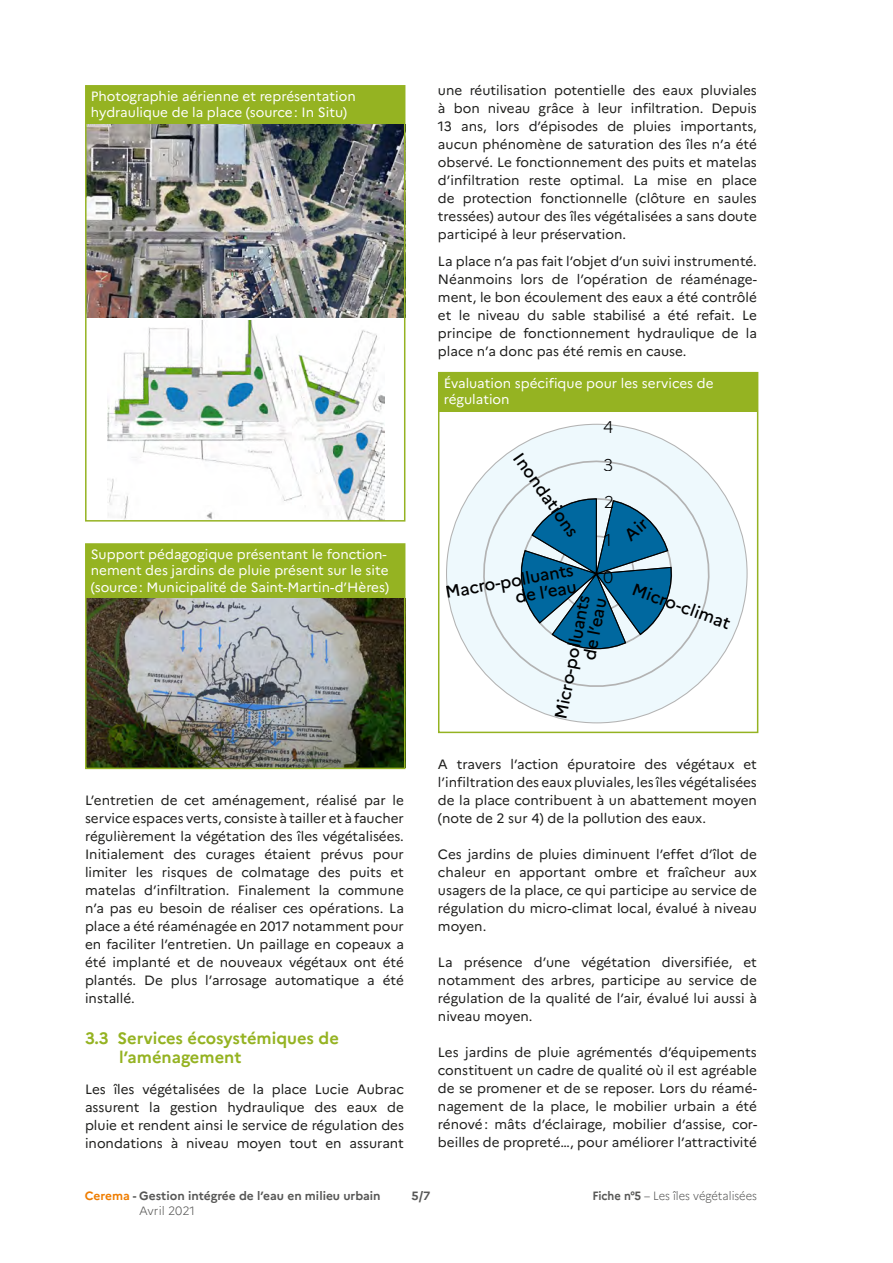
<style>
.page{position:relative;width:893px;height:1263px;background:#fff}
.page>*{position:absolute;margin:0;border:0;box-sizing:border-box;transform-origin:0 0}
.t1{font:500 16.95px/16.8px "Marianne";color:#000;text-align:right}
.t2{font:300 16.95px "Marianne";color:#000}
.t3{font:700 16.5px/19.5px "Marianne";color:#95b322}
.corps_de_texte{font:13.5px/18px "Marianne";color:#1d1d1b;text-align:justify}
.texte_blanc_cadre_ve{font:13.5px/16.2px "Marianne";color:#fff}
.t4{font:700 12px/15px "Marianne";color:#575756}
.t5{font:300 12px "Marianne";color:#575756;scale:.93 1}
.s1{color:#ef7d00}
.s2{font-weight:300}
.s3{font-weight:700}
</style>
<div class="page">
<div style="left:87px;top:87px;width:317px;height:38px;background:#95b322"></div>
<img style="left:88px;top:124px;width:314px;height:194px">
<img style="left:108px;top:321px;width:276px;height:198px">
<div style="left:85px;top:85px;width:320px;height:437px;border:2px solid #95b322"></div>
<div style="left:87px;top:545px;width:317px;height:54px;background:#95b322"></div>
<img style="left:88px;top:598px;width:314px;height:168px">
<div style="left:85px;top:543px;width:320px;height:226px;border:2px solid #95b322"></div>
<div style="left:439px;top:373px;width:318px;height:39px;background:#95b322"></div>
<div style="left:446px;top:424px;width:301px;height:299px;background:#eef9fd;border-radius:50%"></div>
<svg style="left:482px;top:459px;width:228px;height:229px"></svg>
<div style="left:438px;top:372px;width:320px;height:361px;border:2px solid #95b322"></div>
<svg style="left:520px;top:497px;width:153px;height:153px"></svg>
<p class="texte_blanc_cadre_ve" style="left:91px;top:88px;width:266px">Photographie aérienne et représentation hydraulique de la place (source: In Situ)</p>
<p class="texte_blanc_cadre_ve" style="left:91px;top:546px;width:300px">Support pédagogique présentant le fonction&shy;nement des jardins de pluie présent sur le site (source: Municipalité de Saint-Martin-d’Hères)</p>
<p class="corps_de_texte" style="left:85px;top:791px;width:320px">L’entretien de cet aménagement, réalisé par le service espaces verts, consiste à tailler et à faucher régulièrement la végétation des îles végétalisées.<br>Initialement des curages étaient prévus pour limiter les risques de colmatage des puits et matelas d’infiltration. Finalement la commune n’a pas eu besoin de réaliser ces opérations. La place a été réaménagée en 2017 notamment pour en faciliter l’entretien. Un paillage en copeaux a été implanté et de nouveaux végétaux ont été plantés. De plus l’arrosage automatique a été installé.</p>
<p class="t3" style="left:119px;top:1028px;width:221px;text-indent:-34px">3.3 Services écosystémiques de l’aménagement</p>
<p class="corps_de_texte" style="left:85px;top:1080px;width:320px">Les îles végétalisées de la place Lucie Aubrac assurent la gestion hydraulique des eaux de pluie et rendent ainsi le service de régulation des inondations à niveau moyen tout en assurant</p>
<p class="corps_de_texte" style="left:438px;top:81px;width:320px">une réutilisation potentielle des eaux pluviales à bon niveau grâce à leur infiltration. Depuis 13 ans, lors d’épisodes de pluies importants, aucun phénomène de saturation des îles n’a été observé. Le fonctionnement des puits et matelas d’infiltration reste optimal. La mise en place de protection fonctionnelle (clôture en saules tressées) autour des îles végétalisées a sans doute participé à leur préservation.</p>
<p class="corps_de_texte" style="left:438px;top:252px;width:320px">La place n’a pas fait l’objet d’un suivi instrumenté.<br>Néanmoins lors de l’opération de réaménage&shy;ment, le bon écoulement des eaux a été contrôlé et le niveau du sable stabilisé a été refait. Le principe de fonctionnement hydraulique de la place n’a donc pas été remis en cause.</p>
<p class="texte_blanc_cadre_ve" style="left:444px;top:375px;width:271px">Évaluation spécifique pour les services de régulation</p>
<p class="t2" style="left:603px;top:417px;width:12px">4</p>
<p class="t2" style="left:603px;top:454px;width:12px">3</p>
<p class="t1" style="left:525px;top:450px;width:100px;rotate:55deg">Inondations</p>
<p class="t1" style="left:444px;top:584px;width:131px;rotate:-10deg">Macro-polluants de l’eau</p>
<p class="t2" style="left:603px;top:492px;width:12px">2</p>
<p class="t2" style="left:604px;top:529px;width:9px">1</p>
<p class="t2" style="left:603px;top:567px;width:12px">0</p>
<p class="t1" style="left:552px;top:717px;width:127px;rotate:-79deg">Micro-polluants de l’eau</p>
<p class="t1" style="left:636px;top:580px;width:105px;rotate:20deg">Micro-climat</p>
<p class="corps_de_texte" style="left:438px;top:755px;width:320px">A travers l’action épuratoire des végétaux et l’infiltration des eaux pluviales, les îles végétalisées de la place contribuent à un abattement moyen (note de 2 sur 4) de la pollution des eaux.</p>
<p class="corps_de_texte" style="left:438px;top:845px;width:320px">Ces jardins de pluies diminuent l’effet d’îlot de chaleur en apportant ombre et fraîcheur aux usagers de la place, ce qui participe au service de régulation du micro-climat local, évalué à niveau moyen.</p>
<p class="corps_de_texte" style="left:438px;top:953px;width:320px">La présence d’une végétation diversifiée, et notamment des arbres, participe au service de régulation de la qualité de l’air, évalué lui aussi à niveau moyen.</p>
<p class="corps_de_texte" style="left:438px;top:1043px;width:321px">Les jardins de pluie agrémentés d’équipements constituent un cadre de qualité où il est agréable de se promener et de se reposer. Lors du réamé&shy;nagement de la place, le mobilier urbain a été rénové: mâts d’éclairage, mobilier d’assise, cor&shy;beilles de propreté…, pour améliorer l’attractivité</p>
<p class="t4" style="left:139px;top:1188px;width:243px;text-indent:-54px"><span class="s1">Cerema</span> - Gestion intégrée de l’eau en milieu urbain<br><span class="s2">Avril 2021</span></p>
<p class="t4" style="left:411px;top:1188px;width:20px">5/7</p>
<p class="t5" style="left:592px;top:1188px;width:179px"><span class="s3">Fiche n°5</span> – Les îles végétalisées</p>
</div>
